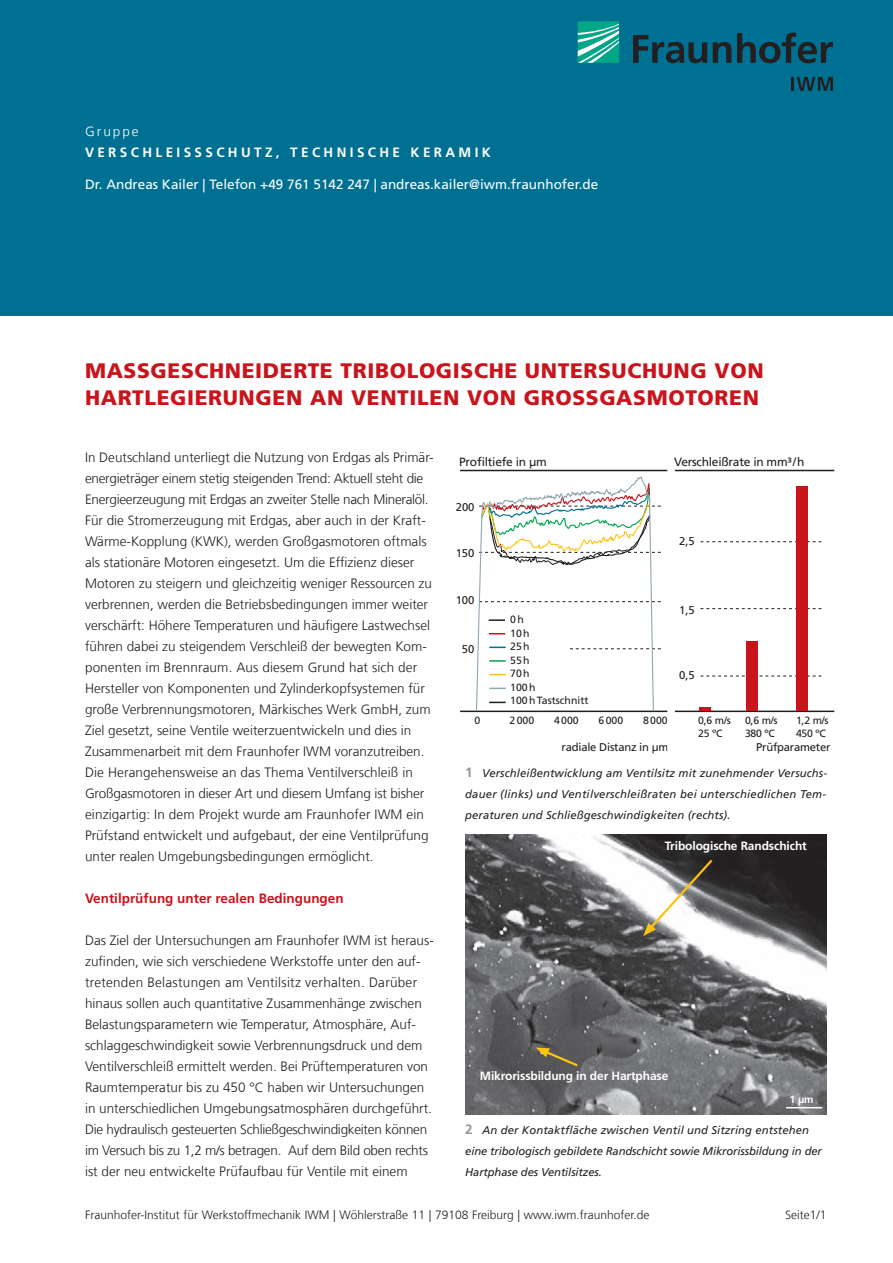
<style>
.page{position:relative;width:893px;height:1263px;background:#fff}
.page>*{position:absolute;margin:0;border:0;box-sizing:border-box;transform-origin:0 0}
.t1{font:900 21px/27px "Frutiger LT Com";letter-spacing:.03em;color:#ca141c}
.t2{font:300 13.5px/21px "Frutiger LT Com";color:#231f20}
.t3{font:13.5px "Frutiger LT Com";color:#fff}
.t4{font:700 13.5px "Frutiger LT Com";color:#ca141c}
.t5{font:700 13.5px "Frutiger LT Com";letter-spacing:.25em;color:#fff}
.t6{font:300 13.5px "Frutiger LT Com";letter-spacing:.15em;color:#fff}
.t7{font:300 12px "Frutiger LT Com";color:#231f20}
.t8{font:700 12px "Frutiger LT Com";letter-spacing:-.01em;color:#fff}
.t9{font:12px "Frutiger LT Com";letter-spacing:-.02em;color:#231f20}
.t10{font:italic 11.25px/21px "Frutiger LT Com";letter-spacing:.01em;color:#231f20;text-align:justify}
.t11{font:italic 11.25px/21px "Frutiger LT Com";letter-spacing:-.01em;color:#231f20}
.t12{font:11.25px "Frutiger LT Com";letter-spacing:-.02em;color:#231f20}
.t13{font:10.5px/13.5px "Frutiger LT Com";color:#231f20}
.t14{font:700 10.5px "Frutiger LT Com";color:#fff}
.s1{font-weight:700;font-style:normal;font-size:13.5px;color:#939598}
</style>
<div class="page">
<div style="left:0;top:0;width:893px;height:315px;background:#007092"></div>
<img style="left:465px;top:834px;width:362px;height:280px">
<svg style="left:643px;top:857px;width:72px;height:79px"></svg>
<svg style="left:536px;top:1047px;width:44px;height:21px"></svg>
<hr style="left:786px;top:1107px;width:36px;height:1px;background:#fff">
<hr style="left:460px;top:470px;width:374px;height:1px;background:#231f20">
<hr style="left:460px;top:711px;width:374px;height:1px;background:#231f20">
<div style="left:667px;top:451px;width:8px;height:302px;background:#fff"></div>
<svg style="left:475px;top:476px;width:186px;height:235px"></svg>
<svg style="left:700px;top:608px;width:121px;height:1px"></svg>
<svg style="left:700px;top:676px;width:121px;height:1px"></svg>
<svg style="left:700px;top:541px;width:121px;height:1px"></svg>
<hr style="left:699px;top:707px;width:12px;height:4px;background:#ca141c">
<div style="left:746px;top:641px;width:11px;height:70px;background:#ca141c"></div>
<div style="left:796px;top:486px;width:11px;height:225px;background:#ca141c"></div>
<svg style="left:578px;top:21px;width:41px;height:42px"></svg>
<svg style="left:633px;top:33px;width:200px;height:30px"></svg>
<svg style="left:792px;top:77px;width:41px;height:14px"></svg>
<p class="t6" style="left:85px;top:124px;width:55px">Gruppe</p>
<p class="t5" style="left:85px;top:145px;width:407px">VERSCHLEISSSCHUTZ, TECHNISCHE KERAMIK</p>
<p class="t3" style="left:85px;top:176px;width:515px">Dr. Andreas Kailer | Telefon +49 761 5142 247 | andreas.kailer@iwm.fraunhofer.de</p>
<h1 class="t1" style="left:85px;top:357px;width:680px">MASSGESCHNEIDERTE TRIBOLOGISCHE UNTERSUCHUNG VON<br>HARTLEGIERUNGEN AN VENTILEN VON GROSSGASMOTOREN</h1>
<p class="t2" style="left:85px;top:447px;width:350px">In Deutschland unterliegt die Nutzung von Erdgas als Primär&shy;energieträger einem stetig steigenden Trend: Aktuell steht die Energieerzeugung mit Erdgas an zweiter Stelle nach Mineralöl.<br>Für die Stromerzeugung mit Erdgas, aber auch in der Kraft-Wärme-Kopplung (KWK), werden Großgasmotoren oftmals als stationäre Motoren eingesetzt. Um die Effizienz dieser Motoren zu steigern und gleichzeitig weniger Ressourcen zu verbrennen, werden die Betriebsbedingungen immer weiter verschärft: Höhere Temperaturen und häufigere Lastwechsel führen dabei zu steigendem Verschleiß der bewegten Kom&shy;ponenten im Brennraum. Aus diesem Grund hat sich der Hersteller von Komponenten und Zylinderkopfsystemen für große Verbrennungsmotoren, Märkisches Werk GmbH, zum Ziel gesetzt, seine Ventile weiterzuentwickeln und dies in Zusammenarbeit mit dem Fraunhofer IWM voranzutreiben.<br>Die Herangehensweise an das Thema Ventilverschleiß in Großgasmotoren in dieser Art und diesem Umfang ist bisher einzigartig: In dem Projekt wurde am Fraunhofer IWM ein Prüfstand entwickelt und aufgebaut, der eine Ventilprüfung unter realen Umgebungsbedingungen ermöglicht.</p>
<p class="t4" style="left:85px;top:891px;width:260px">Ventilprüfung unter realen Bedingungen</p>
<p class="t2" style="left:85px;top:930px;width:350px">Das Ziel der Untersuchungen am Fraunhofer IWM ist heraus&shy;zufinden, wie sich verschiedene Werkstoffe unter den auf&shy;tretenden Belastungen am Ventilsitz verhalten. Darüber hinaus sollen auch quantitative Zusammenhänge zwischen Belastungsparametern wie Temperatur, Atmosphäre, Auf&shy;schlaggeschwindigkeit sowie Verbrennungsdruck und dem Ventilverschleiß ermittelt werden. Bei Prüftemperaturen von Raumtemperatur bis zu 450 °C haben wir Untersuchungen in unterschiedlichen Umgebungsatmosphären durchgeführt.<br>Die hydraulisch gesteuerten Schließgeschwindigkeiten können im Versuch bis zu 1,2 m/s betragen. Auf dem Bild oben rechts ist der neu entwickelte Prüfaufbau für Ventile mit einem</p>
<p class="t9" style="left:459px;top:454px;width:89px">Profiltiefe in µm</p>
<p class="t12" style="left:456px;top:500px;width:20px">200</p>
<p class="t12" style="left:456px;top:546px;width:20px">150</p>
<p class="t12" style="left:456px;top:594px;width:20px">100</p>
<p class="t12" style="left:462px;top:642px;width:14px">50</p>
<p class="t13" style="left:510px;top:613px;width:80px">0 h<br>10 h<br>25 h<br>55 h<br>70 h<br>100 h<br>100 h Tastschnitt</p>
<p class="t9" style="left:674px;top:454px;width:132px">Verschleißrate in mm³ / h</p>
<p class="t12" style="left:679px;top:534px;width:17px">2,5</p>
<p class="t12" style="left:679px;top:603px;width:17px">1,5</p>
<p class="t12" style="left:679px;top:669px;width:17px">0,5</p>
<p class="t13" style="left:474px;top:714px;width:7px">0</p>
<p class="t13" style="left:554px;top:714px;width:26px">4 000</p>
<p class="t13" style="left:509px;top:714px;width:26px">2 000</p>
<p class="t13" style="left:643px;top:714px;width:26px">8 000</p>
<p class="t13" style="left:698px;top:714px;width:34px;line-height:12.6px">0,6 m/s<br>25 ºC</p>
<p class="t13" style="left:745px;top:714px;width:34px;line-height:12.6px">0,6 m/s<br>380 ºC</p>
<p class="t13" style="left:796px;top:714px;width:34px;line-height:12.6px">1,2 m/s<br>450 ºC</p>
<p class="t13" style="left:598px;top:714px;width:26px">6 000</p>
<p class="t12" style="left:562px;top:740px;width:108px">radiale Distanz in µm</p>
<p class="t12" style="left:756px;top:740px;width:76px">Prüfparameter</p>
<p class="t10" style="left:465px;top:763px;width:363px"><span class="s1">1</span> Verschleißentwicklung am Ventilsitz mit zunehmender Versuchs&shy;dauer (links) und Ventilverschleißraten bei unterschiedlichen Tem&shy;peraturen und Schließgeschwindigkeiten (rechts).</p>
<p class="t8" style="left:665px;top:839px;width:144px">Tribologische Randschicht</p>
<p class="t8" style="left:480px;top:1069px;width:190px">Mikrorissbildung in der Hartphase</p>
<p class="t14" style="left:789px;top:1094px;width:26px">1 µm</p>
<p class="t11" style="left:465px;top:1120px;width:358px"><span class="s1">2</span> An der Kontaktfläche zwischen Ventil und Sitzring entstehen eine tribologisch gebildete Randschicht sowie Mikrorissbildung in der<br>Hartphase des Ventilsitzes.</p>
<p class="t7" style="left:85px;top:1208px;width:566px">Fraunhofer-Institut für Werkstoffmechanik IWM | Wöhlerstraße 11 | 79108 Freiburg | www.iwm.fraunhofer.de</p>
<p class="t7" style="left:785px;top:1208px;width:43px">Seite1/1</p>
</div>
